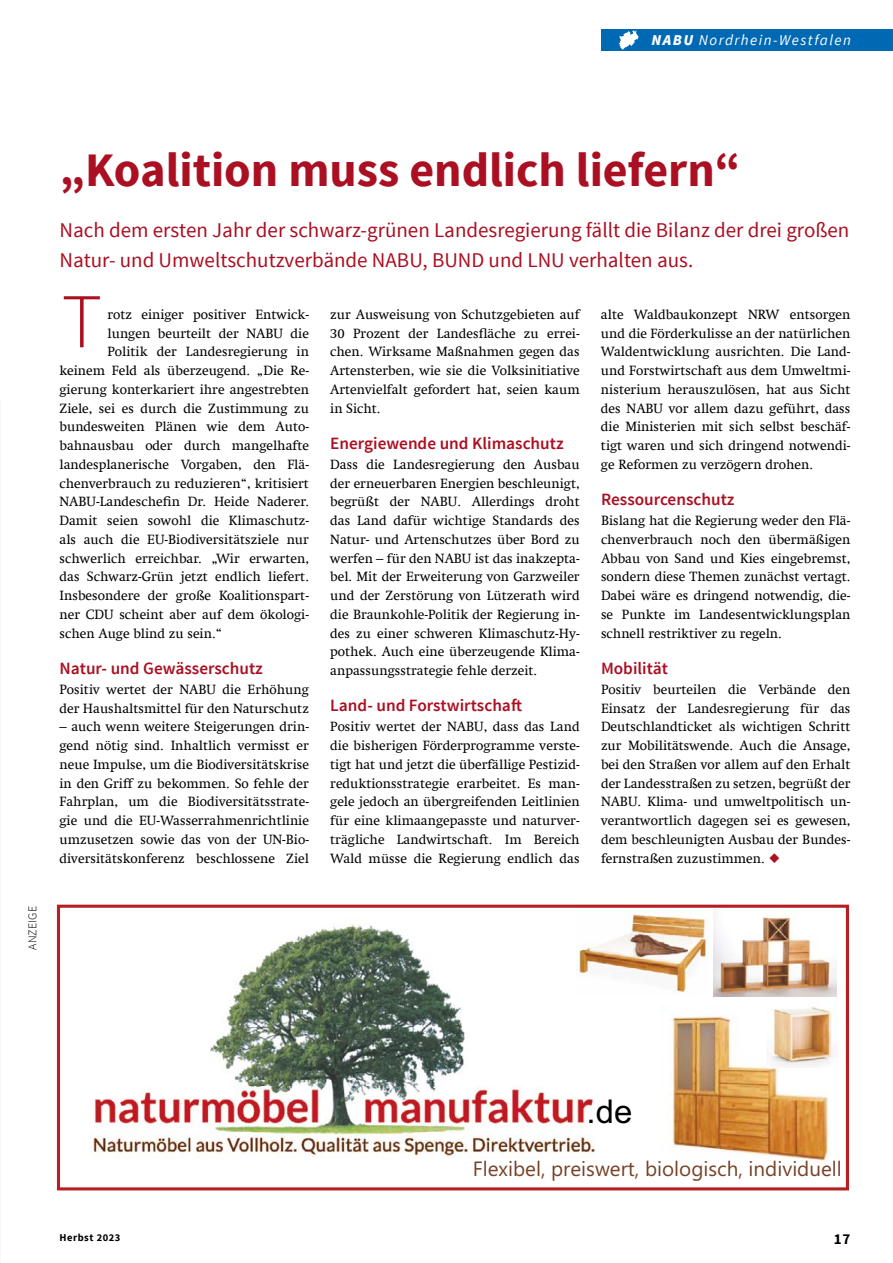
<style>
.page{position:relative;width:893px;height:1263px;background:#fff}
.page>*{position:absolute;margin:0;border:0;box-sizing:border-box;transform-origin:0 0}
.t1{font:300 77.4px "Source Sans Pro";color:#aa0f22}
.t2{font:700 48px "Source Sans Pro";color:#aa0f22}
.t3{font:32.85px "Arial";color:#000}
.t4{font:21px/30px "Source Sans Pro";color:#aa0f22}
.t5{font:20.7px "Lao UI";color:#774228}
.t6{font:600 17.25px "Source Sans Pro";color:#aa0f22}
.t7{font:italic 15px "Source Sans Pro";letter-spacing:.09em;color:#fff}
.t8{font:700 15px "Source Sans Pro";color:#000}
.t9{font:13.5px/18.8px "Swift Com";color:#000;text-align:justify}
.t10{font:300 12px "Source Sans Pro";letter-spacing:.01em;color:#000}
.t11{font:700 10.5px "Source Sans Pro";letter-spacing:.05em;color:#000}
.s1{font-weight:900}
</style>
<div class="page">
<img style="left:56px;top:906px;width:539px;height:271px">
<img style="left:670px;top:1016px;width:160px;height:146px">
<img style="left:577px;top:909px;width:131px;height:86px">
<img style="left:767px;top:996px;width:70px;height:71px">
<img style="left:713px;top:915px;width:124px;height:81px">
<div style="left:57px;top:905px;width:792px;height:285px;border:3px solid #b61f21"></div>
<div style="left:601px;top:29px;width:292px;height:22px;background:#0069b4"></div>
<svg style="left:619px;top:30px;width:20px;height:19px"></svg>
<p class="t7" style="left:651px;top:31px;width:201px"><span class="s1">NABU</span> Nordrhein-Westfalen</p>
<p class="t10" style="left:25px;top:950px;width:45px;rotate:-90deg">ANZEIGE</p>
<h2 class="t2" style="left:60px;top:139px;width:683px">„Koalition muss endlich liefern“</h2>
<h3 class="t4" style="left:60px;top:216px;width:791px">Nach dem ersten Jahr der schwarz-grünen Landesregierung fällt die Bilanz der drei großen<br>Natur- und Umweltschutzverbände NABU, BUND und LNU verhalten aus.</h3>
<p class="t9" style="left:330px;top:305px;width:251px">zur Ausweisung von Schutzgebieten auf 30 Prozent der Landesfläche zu errei&shy;chen. Wirksame Maßnahmen gegen das Artensterben, wie sie die Volksinitiative Artenvielfalt gefordert hat, seien kaum in Sicht.</p>
<p class="t6" style="left:330px;top:432px;width:235px">Energiewende und Klimaschutz</p>
<p class="t9" style="left:330px;top:455px;width:251px">Dass die Landesregierung den Ausbau der erneuerbaren Energien beschleunigt, begrüßt der NABU. Allerdings droht das Land dafür wichtige Standards des Natur- und Artenschutzes über Bord zu werfen – für den NABU ist das inakzepta&shy;bel. Mit der Erweiterung von Garzweiler und der Zerstörung von Lützerath wird die Braunkohle-Politik der Regierung in&shy;des zu einer schweren Klimaschutz-Hy&shy;pothek. Auch eine überzeugende Klima&shy;anpassungsstrategie fehle derzeit.</p>
<p class="t6" style="left:330px;top:694px;width:193px">Land- und Forstwirtschaft</p>
<p class="t9" style="left:330px;top:717px;width:251px">Positiv wertet der NABU, dass das Land die bisherigen Förderprogramme verste&shy;tigt hat und jetzt die überfällige Pestizid&shy;reduktionsstrategie erarbeitet. Es man&shy;gele jedoch an übergreifenden Leitlinien für eine klimaangepasste und naturver&shy;trägliche Landwirtschaft. Im Bereich Wald müsse die Regierung endlich das</p>
<h1 class="t1" style="left:62px;top:275px;width:42px">T</h1>
<p class="t9" style="left:108px;top:305px;width:203px">rotz einiger positiver Entwick-</p>
<p class="t9" style="left:108px;top:324px;width:203px">lungen beurteilt der NABU die</p>
<p class="t9" style="left:108px;top:342px;width:203px">Politik der Landesregierung in</p>
<p class="t9" style="left:60px;top:361px;width:251px">keinem Feld als überzeugend. „Die Re-</p>
<p class="t9" style="left:60px;top:380px;width:251px">gierung konterkariert ihre angestrebten</p>
<p class="t9" style="left:60px;top:399px;width:251px">Ziele, sei es durch die Zustimmung zu</p>
<p class="t9" style="left:60px;top:417px;width:251px">bundesweiten Plänen wie dem Auto-</p>
<p class="t9" style="left:60px;top:436px;width:251px">bahnausbau oder durch mangelhafte</p>
<p class="t9" style="left:60px;top:455px;width:251px">landesplanerische Vorgaben, den Flä-</p>
<p class="t9" style="left:60px;top:474px;width:251px">chenverbrauch zu reduzieren“, kritisiert</p>
<p class="t9" style="left:60px;top:492px;width:251px">NABU-Landeschefin Dr. Heide Naderer.</p>
<p class="t9" style="left:60px;top:511px;width:251px">Damit seien sowohl die Klimaschutz-</p>
<p class="t9" style="left:60px;top:530px;width:251px">als auch die EU-Biodiversitätsziele nur</p>
<p class="t9" style="left:60px;top:549px;width:251px">schwerlich erreichbar. „Wir erwarten,</p>
<p class="t9" style="left:60px;top:567px;width:251px">das Schwarz-Grün jetzt endlich liefert.</p>
<p class="t9" style="left:60px;top:586px;width:251px">Insbesondere der große Koalitionspart-</p>
<p class="t9" style="left:60px;top:605px;width:251px">ner CDU scheint aber auf dem ökologi-</p>
<p class="t9" style="left:60px;top:624px;width:164px">schen Auge blind zu sein.“</p>
<p class="t6" style="left:60px;top:657px;width:205px">Natur- und Gewässerschutz</p>
<p class="t9" style="left:60px;top:680px;width:251px">Positiv wertet der NABU die Erhöhung der Haushaltsmittel für den Naturschutz</p>
<p class="t9" style="left:60px;top:717px;width:251px">– auch wenn weitere Steigerungen drin&shy;gend nötig sind. Inhaltlich vermisst er neue Impulse, um die Biodiversitätskrise in den Griff zu bekommen. So fehle der Fahrplan, um die Biodiversitätsstrate&shy;gie und die EU-Wasserrahmenrichtlinie umzusetzen sowie das von der UN-Bio&shy;diversitätskonferenz beschlossene Ziel</p>
<p class="t9" style="left:601px;top:305px;width:251px">alte Waldbaukonzept NRW entsorgen und die Förderkulisse an der natürlichen Waldentwicklung ausrichten. Die Land&shy;und Forstwirtschaft aus dem Umweltmi&shy;nisterium herauszulösen, hat aus Sicht des NABU vor allem dazu geführt, dass die Ministerien mit sich selbst beschäf&shy;tigt waren und sich dringend notwendi&shy;ge Reformen zu verzögern drohen.</p>
<p class="t6" style="left:601px;top:488px;width:135px">Ressourcenschutz</p>
<p class="t9" style="left:601px;top:511px;width:251px">Bislang hat die Regierung weder den Flä&shy;chenverbrauch noch den übermäßigen Abbau von Sand und Kies eingebremst, sondern diese Themen zunächst vertagt.<br>Dabei wäre es dringend notwendig, die&shy;se Punkte im Landesentwicklungsplan schnell restriktiver zu regeln.</p>
<p class="t6" style="left:601px;top:657px;width:68px">Mobilität</p>
<p class="t9" style="left:601px;top:680px;width:251px">Positiv beurteilen die Verbände den Einsatz der Landesregierung für das Deutschlandticket als wichtigen Schritt zur Mobilitätswende. Auch die Ansage, bei den Straßen vor allem auf den Erhalt der Landesstraßen zu setzen, begrüßt der NABU. Klima- und umweltpolitisch un&shy;verantwortlich dagegen sei es gewesen, dem beschleunigten Ausbau der Bundes&shy;fernstraßen zuzustimmen.</p>
<p class="t11" style="left:60px;top:1231px;width:62px">Herbst 2023</p>
<h3 class="t3" style="left:587px;top:1090px;width:47px">.de</h3>
<h3 class="t5" style="left:473px;top:1155px;width:371px">Flexibel, preiswert, biologisch, individuell</h3>
<p class="t8" style="left:834px;top:1230px;width:18px">17</p>
</div>
